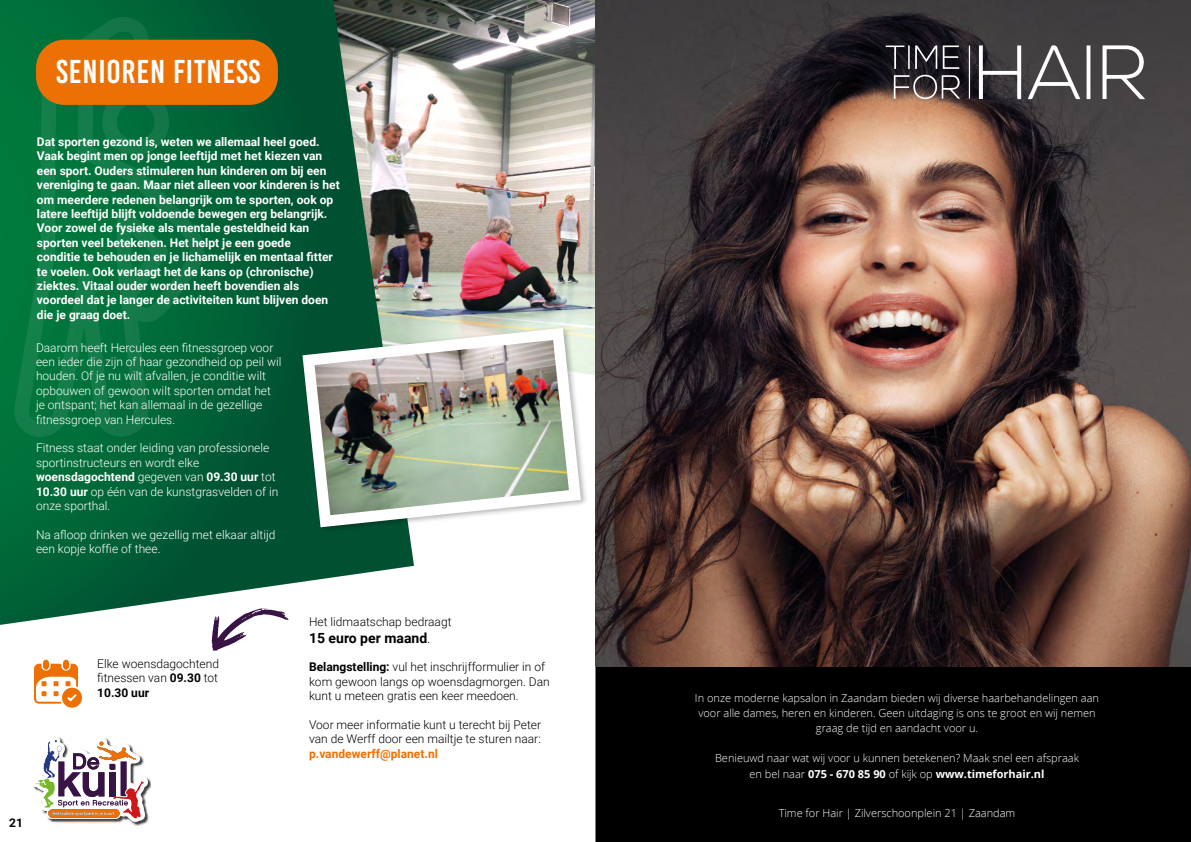
<style>
.page{position:relative;width:1191px;height:842px;background:#fff}
.page>*{position:absolute;margin:0;border:0;box-sizing:border-box;transform-origin:0 0}
.t1{font:33px "Bebas Kai";letter-spacing:.025em;color:#fff}
.t2{font:700 14px "Roboto";color:#000}
.t3{font:700 12px/14.4px "Roboto";color:#fff}
.t4{font:300 12px/14.4px "Roboto";color:#fff}
.t5{font:300 12px/14.4px "Roboto";color:#000}
.t6{font:700 12px "Roboto";color:#ed7004}
.t7{font:700 12px "Roboto";color:#000}
.t8{font:300 11px/15.2px "Open Sans";color:#fff;text-align:center}
.s1{font-weight:700}
.s2{font-weight:300}
</style>
<div class="page">
<img style="left:414px;top:0;width:181px;height:376px">
<svg style="left:0;top:0;width:414px;height:625px;background:#266e4f"></svg>
<svg style="left:13px;top:14px;width:194px;height:423px;background:#06733e"></svg>
<svg style="left:212px;top:608px;width:77px;height:43px"></svg>
<svg style="left:34px;top:660px;width:48px;height:48px"></svg>
<div style="left:36px;top:40px;width:242px;height:65px;background:#ed7004;border-radius:28px"></div>
<img style="left:296px;top:322px;width:291px;height:211px">
<div style="left:33px;top:737px;width:118px;height:88px;background:#000;opacity:.75"></div>
<svg style="left:33px;top:737px;width:115px;height:85px"></svg>
<div style="left:595px;top:666px;width:596px;height:176px;background:#000"></div>
<img style="left:595px;top:0;width:596px;height:666px">
<svg style="left:1102px;top:45px;width:43px;height:54px"></svg>
<svg style="left:979px;top:46px;width:42px;height:53px"></svg>
<svg style="left:1027px;top:45px;width:53px;height:54px"></svg>
<svg style="left:1086px;top:45px;width:4px;height:54px"></svg>
<svg style="left:915px;top:45px;width:44px;height:24px"></svg>
<svg style="left:893px;top:75px;width:67px;height:24px;background:#645959"></svg>
<svg style="left:968px;top:45px;width:2px;height:54px"></svg>
<svg style="left:885px;top:45px;width:24px;height:24px"></svg>
<h1 class="t1" style="left:56px;top:54px;width:206px">SENIOREN FITNESS</h1>
<p class="t3" style="left:37px;top:134px;width:304px">Dat sporten gezond is, weten we allemaal heel goed.<br>Vaak begint men op jonge leeftijd met het kiezen van een sport. Ouders stimuleren hun kinderen om bij een vereniging te gaan. Maar niet alleen voor kinderen is het om meerdere redenen belangrijk om te sporten, ook op latere leeftijd blijft voldoende bewegen erg belangrijk.<br>Voor zowel de fysieke als mentale gesteldheid kan sporten veel betekenen. Het helpt je een goede<br>conditie te behouden en je lichamelijk en mentaal fitter te voelen. Ook verlaagt het de kans op (chronische) ziektes. Vitaal ouder worden heeft bovendien als voordeel dat je langer de activiteiten kunt blijven doen die je graag doet.</p>
<p class="t4" style="left:36px;top:340px;width:247px">Daarom heeft Hercules een fitnessgroep voor een ieder die zijn of haar gezondheid op peil wil houden. Of je nu wilt afvallen, je conditie wilt opbouwen of gewoon wilt sporten omdat het je ontspant; het kan allemaal in de gezellige fitnessgroep van Hercules.</p>
<p class="t4" style="left:36px;top:440px;width:244px">Fitness staat onder leiding van professionele sportinstructeurs en wordt elke <span class="s1">woensdagochtend</span> gegeven van <span class="s1">09.30 uur</span> tot <span class="s1">10.30 uur</span> op één van de kunstgrasvelden of in onze sporthal.</p>
<p class="t4" style="left:36px;top:527px;width:241px">Na afloop drinken we gezellig met elkaar altijd een kopje koffie of thee.</p>
<p class="t7" style="left:9px;top:814px;width:15px">21</p>
<p class="t5" style="left:97px;top:656px;width:123px;text-align:justify">Elke woensdagochtend fitnessen van <span class="s1">09.30</span> tot <span class="s1">10.30 uur</span></p>
<p class="t5" style="left:309px;top:614px;width:144px">Het lidmaatschap bedraagt</p>
<p class="t2" style="left:309px;top:628px;width:123px">15 euro per maand<span class="s2">.</span></p>
<p class="t5" style="left:309px;top:659px;width:242px"><span class="s1">Belangstelling:</span> vul het inschrijfformulier in of kom gewoon langs op woensdagmorgen. Dan kunt u meteen gratis een keer meedoen.</p>
<p class="t5" style="left:309px;top:717px;width:234px">Voor meer informatie kunt u terecht bij Peter van de Werff door een mailtje te sturen naar:</p>
<p class="t6" style="left:309px;top:745px;width:130px">p.vandewerff@planet.nl</p>
<p class="t8" style="left:695px;top:691px;width:406px">In onze moderne kapsalon in Zaandam bieden wij diverse haarbehandelingen aan voor alle dames, heren en kinderen. Geen uitdaging is ons te groot en wij nemen graag de tijd en aandacht voor u.</p>
<p class="t8" style="left:715px;top:752px;width:365px">Benieuwd naar wat wij voor u kunnen betekenen? Maak snel een afspraak en bel naar <span class="s1">075 - 670 85 90</span> of kijk op <span class="s1">www.timeforhair.nl</span></p>
<p class="t8" style="left:778px;top:807px;width:238px">Time for Hair | Zilverschoonplein 21 | Zaandam</p>
</div>
